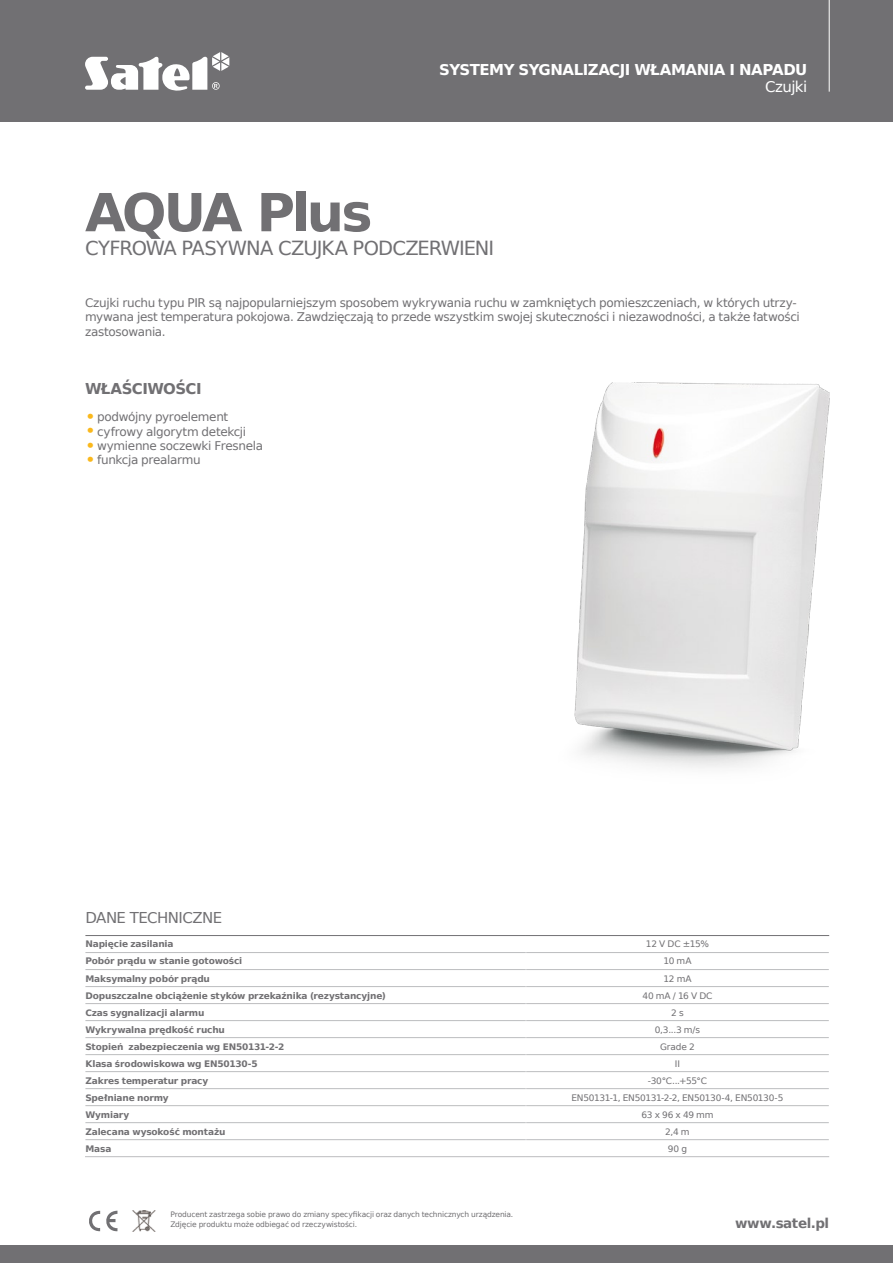
<style>
.page{position:relative;width:893px;height:1263px;background:#fff}
.page>*{position:absolute;margin:0;border:0;box-sizing:border-box;transform-origin:0 0}
.t1{font:700 52.5px "Prima Sans EU";letter-spacing:-.06em;color:#717073}
.t2{font:19.5px "Prima Sans EU";letter-spacing:-.05em;color:#717073}
.t3{font:700 15px "Prima Sans EU";letter-spacing:-.035em;color:#fff}
.t4{font:15px "Prima Sans EU";letter-spacing:-.04em;color:#717073}
.t5{font:700 15px "Prima Sans EU";letter-spacing:-.04em;color:#717073}
.t6{font:15px "Prima Sans EU";letter-spacing:-.04em;color:#fff}
.t7{font:700 13.5px "Prima Sans EU";letter-spacing:-.03em;color:#717073}
.t8{font:12px/14.4px "Prima Sans EU";letter-spacing:-.025em;color:#717073}
.t9{font:700 9px "Prima Sans EU";letter-spacing:-.02em;color:#717073}
.t10{font:9px "Prima Sans EU";letter-spacing:-.03em;color:#717073}
.t11{font:7.5px/10.5px "Prima Sans EU";letter-spacing:-.015em;color:#717073}
.s1{font-size:18px;color:#fab81c}
</style>
<div class="page">
<div style="left:0;top:0;width:893px;height:121px;background:#717073"></div>
<svg style="left:85px;top:52px;width:144px;height:39px"></svg>
<hr style="left:829px;top:0;width:1px;height:92px;background:#fff">
<img style="left:132px;top:1210px;width:24px;height:22px">
<svg style="left:89px;top:1210px;width:28px;height:22px"></svg>
<div style="left:0;top:1245px;width:893px;height:18px;background:#717073"></div>
<hr style="left:526px;top:935px;width:303px;height:1px;background:#717073">
<hr style="left:526px;top:952px;width:303px;height:1px;background:#bcbdbf">
<hr style="left:526px;top:969px;width:303px;height:1px;background:#bcbdbf">
<hr style="left:526px;top:986px;width:303px;height:1px;background:#bcbdbf">
<hr style="left:526px;top:1003px;width:303px;height:1px;background:#bcbdbf">
<hr style="left:526px;top:1020px;width:303px;height:1px;background:#bcbdbf">
<hr style="left:526px;top:1037px;width:303px;height:1px;background:#bcbdbf">
<hr style="left:526px;top:1054px;width:303px;height:1px;background:#bcbdbf">
<hr style="left:526px;top:1071px;width:303px;height:1px;background:#bcbdbf">
<hr style="left:526px;top:1088px;width:303px;height:1px;background:#bcbdbf">
<hr style="left:526px;top:1105px;width:303px;height:1px;background:#bcbdbf">
<hr style="left:85px;top:935px;width:441px;height:1px;background:#717073">
<hr style="left:85px;top:952px;width:441px;height:1px;background:#bcbdbf">
<hr style="left:85px;top:969px;width:441px;height:1px;background:#bcbdbf">
<hr style="left:85px;top:986px;width:441px;height:1px;background:#bcbdbf">
<hr style="left:85px;top:1003px;width:441px;height:1px;background:#bcbdbf">
<hr style="left:85px;top:1020px;width:441px;height:1px;background:#bcbdbf">
<hr style="left:85px;top:1037px;width:441px;height:1px;background:#bcbdbf">
<hr style="left:85px;top:1054px;width:441px;height:1px;background:#bcbdbf">
<hr style="left:85px;top:1071px;width:441px;height:1px;background:#bcbdbf">
<hr style="left:85px;top:1088px;width:441px;height:1px;background:#bcbdbf">
<hr style="left:85px;top:1105px;width:441px;height:1px;background:#bcbdbf">
<hr style="left:85px;top:1122px;width:441px;height:1px;background:#bcbdbf">
<hr style="left:85px;top:1139px;width:441px;height:1px;background:#bcbdbf">
<hr style="left:85px;top:1156px;width:441px;height:1px;background:#bcbdbf">
<hr style="left:526px;top:1122px;width:303px;height:1px;background:#bcbdbf">
<hr style="left:526px;top:1139px;width:303px;height:1px;background:#bcbdbf">
<hr style="left:526px;top:1156px;width:303px;height:1px;background:#bcbdbf">
<img style="left:574px;top:383px;width:255px;height:385px">
<p class="t3" style="left:439px;top:59px;width:370px">SYSTEMY SYGNALIZACJI WŁAMANIA I NAPADU</p>
<p class="t6" style="left:765px;top:76px;width:44px">Czujki</p>
<h1 class="t1" style="left:85px;top:176px;width:289px">AQUA Plus</h1>
<h2 class="t2" style="left:85px;top:234px;width:411px">CYFROWA PASYWNA CZUJKA PODCZERWIENI</h2>
<p class="t8" style="left:85px;top:295px;width:716px">Czujki ruchu typu PIR są najpopularniejszym sposobem wykrywania ruchu w zamkniętych pomieszczeniach, w których utrzy&shy;mywana jest temperatura pokojowa. Zawdzięczają to przede wszystkim swojej skuteczności i niezawodności, a także łatwości zastosowania.</p>
<p class="t5" style="left:85px;top:378px;width:118px">WŁAŚCIWOŚCI</p>
<p class="t8" style="left:85px;top:409px;width:145px"><span class="s1">•</span>podwójny pyroelement</p>
<p class="t8" style="left:85px;top:424px;width:163px"><span class="s1">•</span>cyfrowy algorytm detekcji</p>
<p class="t8" style="left:85px;top:438px;width:180px"><span class="s1">•</span>wymienne soczewki Fresnela</p>
<p class="t8" style="left:85px;top:453px;width:117px"><span class="s1">•</span>funkcja prealarmu</p>
<p class="t4" style="left:85px;top:907px;width:138px">DANE TECHNICZNE</p>
<p class="t9" style="left:85px;top:938px;width:90px">Napięcie zasilania</p>
<p class="t10" style="left:646px;top:938px;width:65px">12 V DC ±15%</p>
<p class="t9" style="left:85px;top:955px;width:158px">Pobór prądu w stanie gotowości</p>
<p class="t10" style="left:663px;top:955px;width:29px">10 mA</p>
<p class="t9" style="left:85px;top:972px;width:126px">Maksymalny pobór prądu</p>
<p class="t10" style="left:663px;top:972px;width:30px">12 mA</p>
<p class="t9" style="left:85px;top:989px;width:302px">Dopuszczalne obciążenie styków przekaźnika (rezystancyjne)</p>
<p class="t10" style="left:642px;top:989px;width:72px">40 mA / 16 V DC</p>
<p class="t9" style="left:85px;top:1006px;width:121px">Czas sygnalizacji alarmu</p>
<p class="t10" style="left:671px;top:1006px;width:14px">2 s</p>
<p class="t9" style="left:85px;top:1023px;width:141px">Wykrywalna prędkość ruchu</p>
<p class="t10" style="left:655px;top:1023px;width:47px">0,3...3 m/s</p>
<p class="t9" style="left:85px;top:1040px;width:200px">Stopień zabezpieczenia wg EN50131-2-2</p>
<p class="t10" style="left:660px;top:1040px;width:36px">Grade 2</p>
<p class="t9" style="left:85px;top:1057px;width:174px">Klasa środowiskowa wg EN50130-5</p>
<p class="t10" style="left:675px;top:1057px;width:7px">II</p>
<p class="t9" style="left:85px;top:1074px;width:124px">Zakres temperatur pracy</p>
<p class="t10" style="left:648px;top:1074px;width:61px">-30°C...+55°C</p>
<p class="t9" style="left:85px;top:1091px;width:85px">Spełniane normy</p>
<p class="t10" style="left:571px;top:1091px;width:213px">EN50131-1, EN50131-2-2, EN50130-4, EN50130-5</p>
<p class="t9" style="left:85px;top:1108px;width:45px">Wymiary</p>
<p class="t10" style="left:641px;top:1108px;width:74px">63 x 96 x 49 mm</p>
<p class="t9" style="left:85px;top:1125px;width:142px">Zalecana wysokość montażu</p>
<p class="t10" style="left:665px;top:1125px;width:26px">2,4 m</p>
<p class="t9" style="left:85px;top:1142px;width:28px">Masa</p>
<p class="t10" style="left:668px;top:1142px;width:21px">90 g</p>
<p class="t11" style="left:170px;top:1209px;width:344px">Producent zastrzega sobie prawo do zmiany specyfikacji oraz danych technicznych urządzenia.<br>Zdjęcie produktu może odbiegać od rzeczywistości.</p>
<p class="t7" style="left:735px;top:1213px;width:96px">www.satel.pl</p>
</div>
